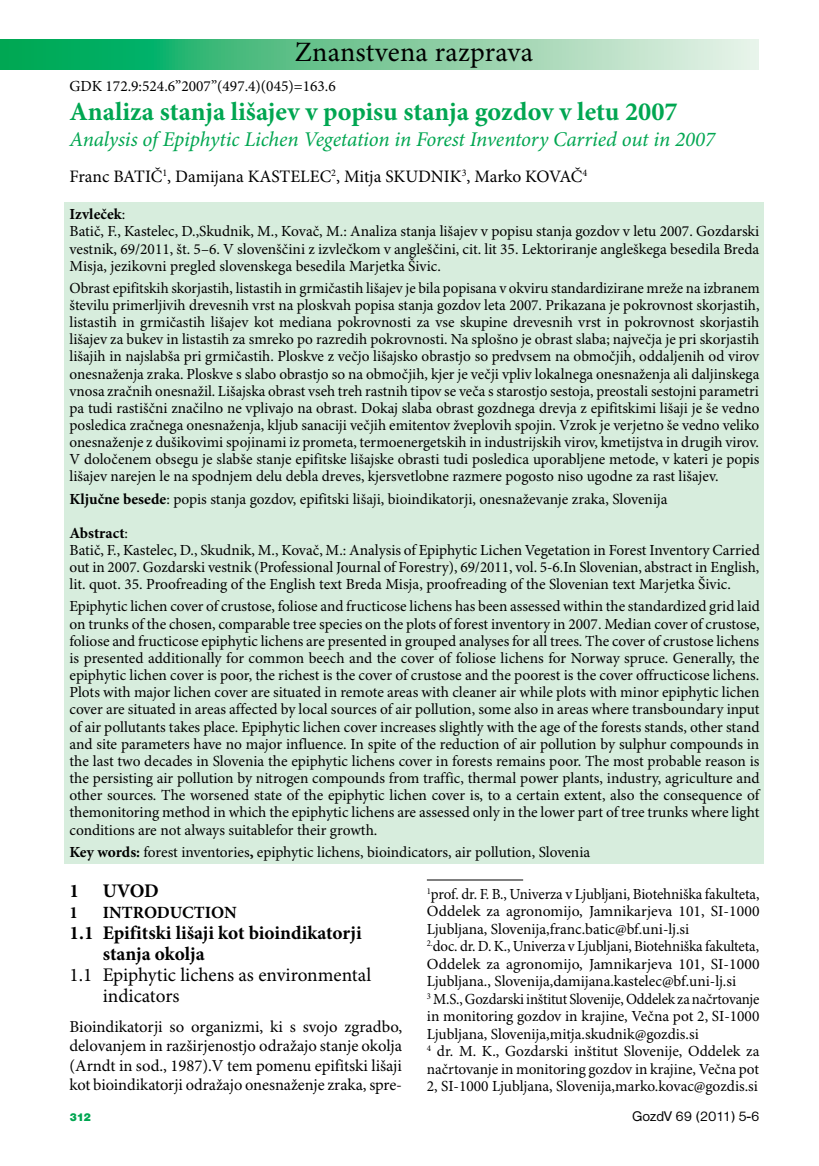
<style>
.page{position:relative;width:819px;height:1166px;background:#fff}
.page>*{position:absolute;margin:0;border:0;box-sizing:border-box;transform-origin:0 0}
.t1{font:28px "Minion Pro";letter-spacing:.01em;color:#000}
.t2{font:700 26.25px "Minion Pro";color:#00a651}
.t3{font:italic 21px "Minion Pro";letter-spacing:-.01em;color:#00a651}
.t4{font:700 19.25px/21px "Minion Pro";letter-spacing:-.005em;color:#000}
.t5{font:19.25px/21px "Minion Pro";color:#000}
.t6{font:17.5px "Minion Pro";letter-spacing:-.01em;color:#000}
.t7{font:700 17.15px "Minion Pro";color:#000}
.t8{font:16.62px/19.6px "Minion Pro";letter-spacing:-.005em;color:#000;text-align:justify}
.t9{font:15.4px/17.2px "Minion Pro";color:#000}
.t10{font:14.53px "Nimbus San DEE";color:#000}
.t11{font:11.38px "Nimbus San DEE Blac";color:#00a651}
.s1{font-weight:700}
</style>
<div class="page">
<svg style="left:0;top:40px;width:759px;height:29px;background:#70c999"></svg>
<div style="left:64px;top:202px;width:700px;height:661px;background:#d7eddd"></div>
<hr style="left:427px;top:880px;width:96px;height:1px;background:#000">
<h1 class="t1" style="left:295px;top:35px;width:240px">Znanstvena razprava</h1>
<p class="t9" style="left:69px;top:78px;width:268px">GDK 172.9:524.6”2007”(497.4)(045)=163.6</p>
<h2 class="t2" style="left:69px;top:96px;width:609px">Analiza stanja lišajev v popisu stanja gozdov v letu 2007</h2>
<h3 class="t3" style="left:69px;top:127px;width:647px">Analysis of Epiphytic Lichen Vegetation in Forest Inventory Carried out in 2007</h3>
<p class="t6" style="left:69px;top:166px;width:519px">Franc BATIČ<sup>1</sup>, Damijana KASTELEC<sup>2</sup>, Mitja SKUDNIK<sup>3</sup>, Marko KOVAČ<sup>4</sup></p>
<p class="t9" style="left:69px;top:206px;width:691px"><span class="s1">Izvleček</span>:<br>Batič, F., Kastelec, D.,Skudnik, M., Kovač, M.: Analiza stanja lišajev v popisu stanja gozdov v letu 2007. Gozdarski vestnik, 69/2011, št. 5–6. V slovenščini z izvlečkom v angleščini, cit. lit 35. Lektoriranje angleškega besedila Breda Misja, jezikovni pregled slovenskega besedila Marjetka Šivic.</p>
<p class="t9" style="left:69px;top:280px;width:691px;text-align:justify">Obrast epifitskih skorjastih, listastih in grmičastih lišajev je bila popisana v okviru standardizirane mreže na izbranem številu primerljivih drevesnih vrst na ploskvah popisa stanja gozdov leta 2007. Prikazana je pokrovnost skorjastih, listastih in grmičastih lišajev kot mediana pokrovnosti za vse skupine drevesnih vrst in pokrovnost skorjastih lišajev za bukev in listastih za smreko po razredih pokrovnosti. Na splošno je obrast slaba; največja je pri skorjastih lišajih in najslabša pri grmičastih. Ploskve z večjo lišajsko obrastjo so predvsem na območjih, oddaljenih od virov onesnaženja zraka. Ploskve s slabo obrastjo so na območjih, kjer je večji vpliv lokalnega onesnaženja ali daljinskega vnosa zračnih onesnažil. Lišajska obrast vseh treh rastnih tipov se veča s starostjo sestoja, preostali sestojni parametri pa tudi rastiščni značilno ne vplivajo na obrast. Dokaj slaba obrast gozdnega drevja z epifitskimi lišaji je še vedno posledica zračnega onesnaženja, kljub sanaciji večjih emitentov žveplovih spojin. Vzrok je verjetno še vedno veliko onesnaženje z dušikovimi spojinami iz prometa, termoenergetskih in industrijskih virov, kmetijstva in drugih virov.<br>V določenem obsegu je slabše stanje epifitske lišajske obrasti tudi posledica uporabljene metode, v kateri je popis lišajev narejen le na spodnjem delu debla dreves, kjersvetlobne razmere pogosto niso ugodne za rast lišajev.</p>
<p class="t9" style="left:69px;top:491px;width:599px"><span class="s1">Ključne besede</span>: popis stanja gozdov, epifitski lišaji, bioindikatorji, onesnaževanje zraka, Slovenija</p>
<p class="t9" style="left:69px;top:525px;width:691px"><span class="s1">Abstract</span>:<br>Batič, F., Kastelec, D., Skudnik, M., Kovač, M.: Analysis of Epiphytic Lichen Vegetation in Forest Inventory Carried out in 2007. Gozdarski vestnik (Professional Journal of Forestry), 69/2011, vol. 5-6.In Slovenian, abstract in English, lit. quot. 35. Proofreading of the English text Breda Misja, proofreading of the Slovenian text Marjetka Šivic.</p>
<p class="t9" style="left:69px;top:598px;width:691px;text-align:justify">Epiphytic lichen cover of crustose, foliose and fructicose lichens has been assessed within the standardized grid laid on trunks of the chosen, comparable tree species on the plots of forest inventory in 2007. Median cover of crustose, foliose and fructicose epiphytic lichens are presented in grouped analyses for all trees. The cover of crustose lichens is presented additionally for common beech and the cover of foliose lichens for Norway spruce. Generally, the epiphytic lichen cover is poor, the richest is the cover of crustose and the poorest is the cover offructicose lichens.<br>Plots with major lichen cover are situated in remote areas with cleaner air while plots with minor epiphytic lichen cover are situated in areas affected by local sources of air pollution, some also in areas where transboundary input of air pollutants takes place. Epiphytic lichen cover increases slightly with the age of the forests stands, other stand and site parameters have no major influence. In spite of the reduction of air pollution by sulphur compounds in the last two decades in Slovenia the epiphytic lichens cover in forests remains poor. The most probable reason is the persisting air pollution by nitrogen compounds from traffic, thermal power plants, industry, agriculture and other sources. The worsened state of the epiphytic lichen cover is, to a certain extent, also the consequence of themonitoring method in which the epiphytic lichens are assessed only in the lower part of tree trunks where light conditions are not always suitablefor their growth.</p>
<p class="t9" style="left:69px;top:844px;width:522px"><span class="s1">Key words:</span> forest inventories<span class="s1">,</span> epiphytic lichens, bioindicators, air pollution, Slovenia</p>
<p class="t9" style="left:427px;top:885px;width:334px"><sup>1</sup>prof. dr. F. B., Univerza v Ljubljani, Biotehniška fakulteta, Oddelek za agronomijo, Jamnikarjeva 101, SI-1000<br>Ljubljana, Slovenija,franc.batic@bf.uni-lj.si<br><sup>2.</sup>doc. dr. D. K., Univerza v Ljubljani, Biotehniška fakulteta, Oddelek za agronomijo, Jamnikarjeva 101, SI-1000<br>Ljubljana., Slovenija,damijana.kastelec@bf.uni-lj.si<br><sup>3</sup> M.S., Gozdarski inštitut Slovenije, Oddelek za načrtovanje in monitoring gozdov in krajine, Večna pot 2, SI-1000<br>Ljubljana, Slovenija,mitja.skudnik@gozdis.si<br><sup>4</sup> dr. M. K., Gozdarski inštitut Slovenije, Oddelek za načrtovanje in monitoring gozdov in krajine, Večna pot 2, SI-1000 Ljubljana, Slovenija,marko.kovac@gozdis.si</p>
<p class="t4" style="left:69px;top:881px;width:62px">1 UVOD</p>
<p class="t7" style="left:69px;top:902px;width:23px">1 INTROD</p>
<p class="t7" style="left:170px;top:902px;width:36px">UCTION</p>
<p class="t4" style="left:103px;top:923px;width:260px;text-indent:-33px">1.1 Epifitski lišaji kot bioindikatorji stanja okolja</p>
<p class="t5" style="left:103px;top:965px;width:270px;text-indent:-33px">1.1 Epiphytic lichens as environmental indicators</p>
<p class="t8" style="left:69px;top:1017px;width:334px">Bioindikatorji so organizmi, ki s svojo zgradbo, delovanjem in razširjenostjo odražajo stanje okolja (Arndt in sod., 1987).V tem pomenu epifitski lišaji kot bioindikatorji odražajo onesnaženje zraka, spre-</p>
<p class="t11" style="left:69px;top:1110px;width:23px">312</p>
<p class="t10" style="left:632px;top:1108px;width:129px">GozdV 69 (2011) 5-6</p>
</div>
